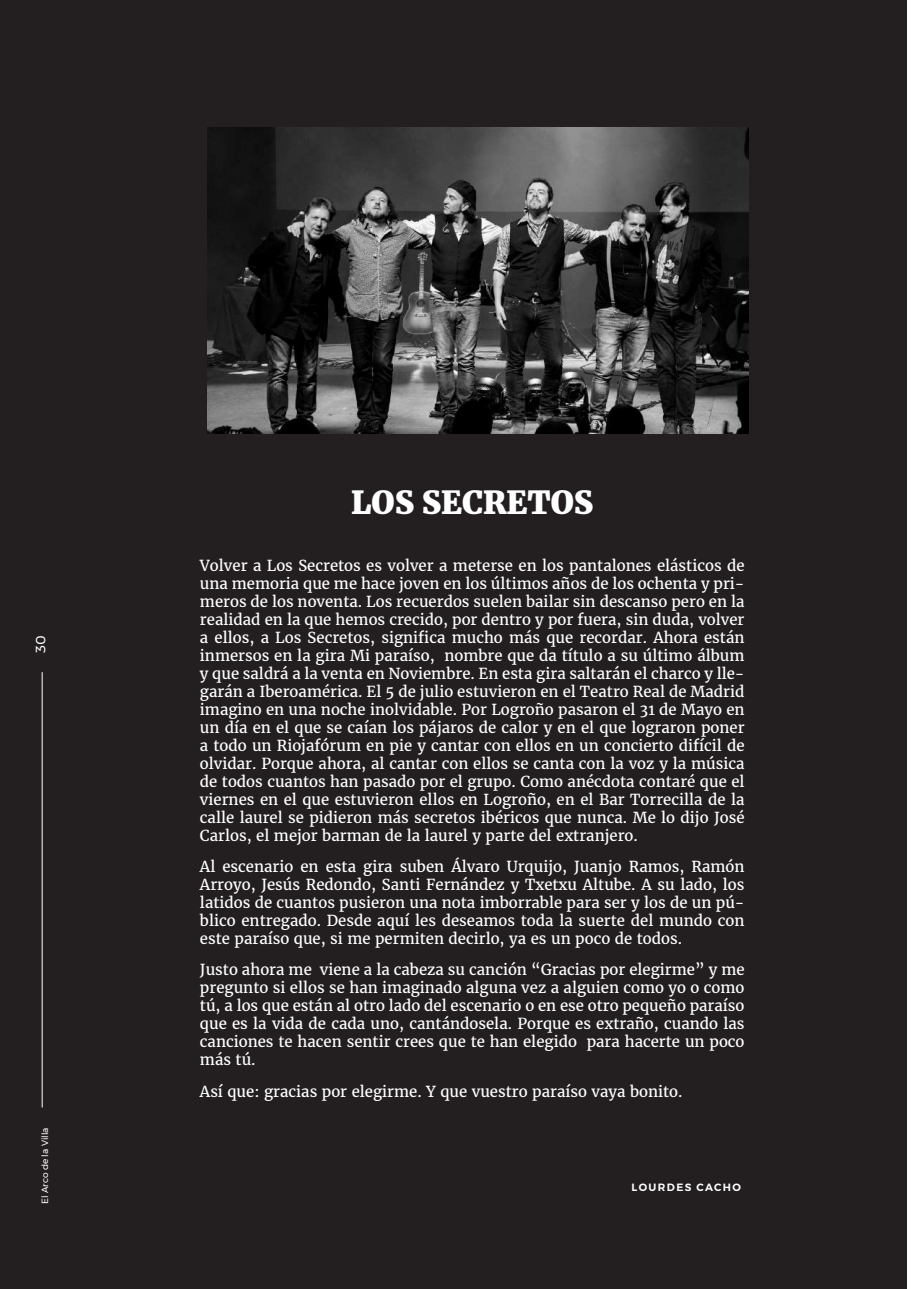
<style>
.page{position:relative;width:919px;height:1289px;background:#fff}
.page>*{position:absolute;margin:0;border:0;box-sizing:border-box;transform-origin:0 0}
.t1{font:900 31.5px "Merriweather";color:#fff}
.t2{font:15px/18px "Merriweather";color:#fff;text-align:justify}
.t3{font:13.5px "Montserrat";color:#fff}
.t4{font:600 10.5px "Montserrat";letter-spacing:.13em;color:#fff}
.t5{font:9px "Montserrat";color:#fff}
</style>
<div class="page">
<div style="left:0;top:0;width:906px;height:1288px;background:#231f20"></div>
<img style="left:207px;top:128px;width:541px;height:306px">
<hr style="left:42px;top:672px;width:1px;height:435px;background:#fff">
<p class="t3" style="left:30px;top:653px;width:19px;rotate:-90deg">30</p>
<p class="t5" style="left:38px;top:1203px;width:78px;rotate:-90deg">El Arco de la Villa</p>
<h1 class="t1" style="left:351px;top:481px;width:243px">LOS SECRETOS</h1>
<p class="t2" style="left:200px;top:556px;width:546px">Volver a Los Secretos es volver a meterse en los pantalones elásticos de una memoria que me hace joven en los últimos años de los ochenta y pri&shy;meros de los noventa. Los recuerdos suelen bailar sin descanso pero en la realidad en la que hemos crecido, por dentro y por fuera, sin duda, volver a ellos, a Los Secretos, significa mucho más que recordar. Ahora están inmersos en la gira Mi paraíso, nombre que da título a su último álbum y que saldrá a la venta en Noviembre. En esta gira saltarán el charco y lle&shy;garán a Iberoamérica. El 5 de julio estuvieron en el Teatro Real de Madrid imagino en una noche inolvidable. Por Logroño pasaron el 31 de Mayo en un día en el que se caían los pájaros de calor y en el que lograron poner a todo un Riojafórum en pie y cantar con ellos en un concierto difícil de olvidar. Porque ahora, al cantar con ellos se canta con la voz y la música de todos cuantos han pasado por el grupo. Como anécdota contaré que el viernes en el que estuvieron ellos en Logroño, en el Bar Torrecilla de la calle laurel se pidieron más secretos ibéricos que nunca. Me lo dijo José Carlos, el mejor barman de la laurel y parte del extranjero.</p>
<p class="t2" style="left:200px;top:857px;width:546px">Al escenario en esta gira suben Álvaro Urquijo, Juanjo Ramos, Ramón Arroyo, Jesús Redondo, Santi Fernández y Txetxu Altube. A su lado, los latidos de cuantos pusieron una nota imborrable para ser y los de un pú&shy;blico entregado. Desde aquí les deseamos toda la suerte del mundo con este paraíso que, si me permiten decirlo, ya es un poco de todos.</p>
<p class="t2" style="left:200px;top:960px;width:546px">Justo ahora me viene a la cabeza su canción “Gracias por elegirme” y me pregunto si ellos se han imaginado alguna vez a alguien como yo o como tú, a los que están al otro lado del escenario o en ese otro pequeño paraíso que es la vida de cada uno, cantándosela. Porque es extraño, cuando las canciones te hacen sentir crees que te han elegido para hacerte un poco más tú.</p>
<p class="t2" style="left:200px;top:1082px;width:484px">Así que: gracias por elegirme. Y que vuestro paraíso vaya bonito.</p>
<p class="t4" style="left:631px;top:1178px;width:111px">LOURDES CACHO</p>
</div>
